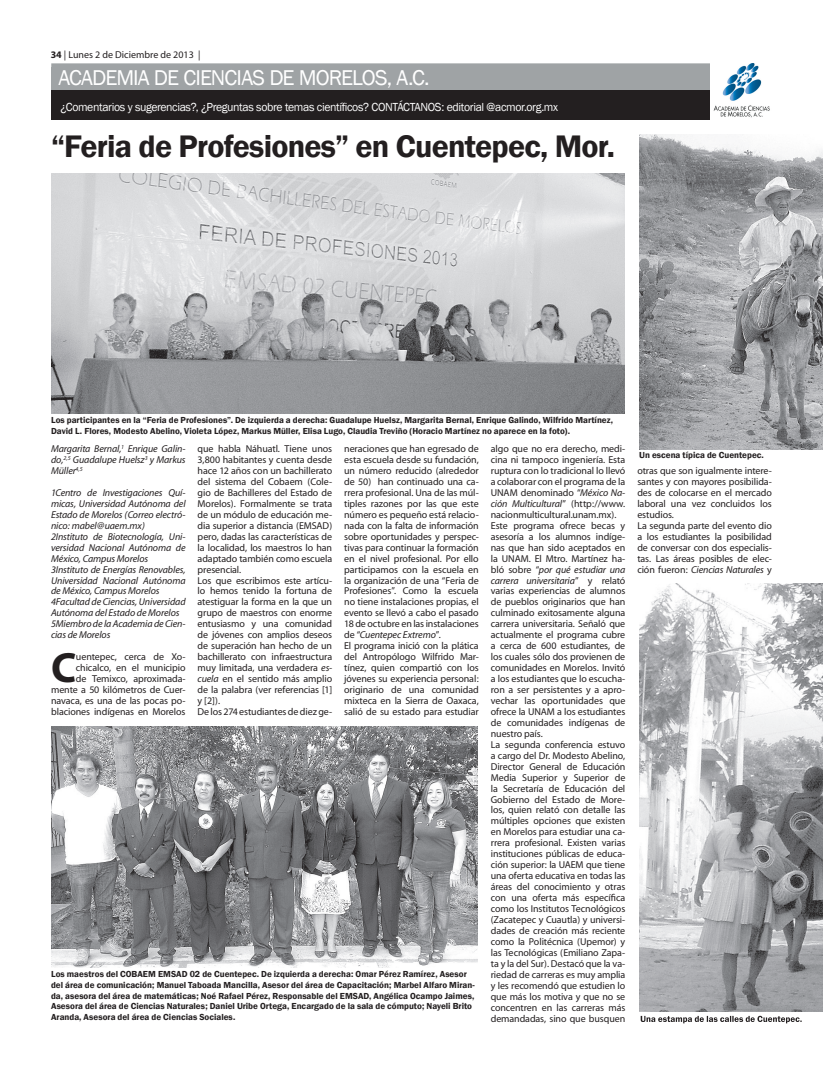
<style>
.page{position:relative;width:823px;height:1078px;background:#fff}
.page>*{position:absolute;margin:0;border:0;box-sizing:border-box;transform-origin:0 0}
.t1{font:700 42.5px "Myriad";color:#231f20}
.t2{font:600 32px "Franklin Gothic";letter-spacing:-.025em;color:#231f20}
.t3{font:22px "Franklin Gothic";letter-spacing:-.04em;color:#fff}
.t4{font:12px "Franklin Gothic";letter-spacing:-.035em;color:#fff}
.t5{font:10px/10.9px "Myriad";letter-spacing:-.01em;color:#231f20}
.t6{font:italic 10px/10.9px "Myriad";letter-spacing:-.01em;color:#231f20;text-align:justify}
.t7{font:600 9px/10.8px "Franklin Gothic";color:#231f20}
.s1{font-weight:700}
.s2{font-style:italic}
</style>
<div class="page">
<svg style="left:51px;top:63px;width:659px;height:4px;background:#a7abad"></svg>
<div style="left:51px;top:67px;width:720px;height:24px;background:#9fa3a5"></div>
<div style="left:51px;top:91px;width:720px;height:29px;background:#231f20"></div>
<img style="left:710px;top:63px;width:61px;height:57px">
<img style="left:51px;top:173px;width:573px;height:240px">
<img style="left:639px;top:134px;width:183px;height:315px">
<img style="left:51px;top:726px;width:426px;height:241px">
<img style="left:639px;top:583px;width:183px;height:428px">
<svg style="left:639px;top:447px;width:124px;height:3px"></svg>
<svg style="left:640px;top:1015px;width:161px;height:8px"></svg>
<p class="t5" style="left:51px;top:49px;width:151px"><span class="s1">34</span> | Lunes 2 de Diciembre de 2013 |</p>
<h3 class="t3" style="left:58px;top:64px;width:372px">ACADEMIA DE CIENCIAS DE MORELOS, A.C.</h3>
<p class="t4" style="left:60px;top:99px;width:499px">¿Comentarios y sugerencias?, ¿Preguntas sobre temas científicos? CONTÁCTANOS: editorial @acmor.org.mx</p>
<h2 class="t2" style="left:51px;top:126px;width:565px">“Feria de Profesiones” en Cuentepec, Mor.</h2>
<p class="t7" style="left:51px;top:415px;width:563px">Los participantes en la “Feria de Profesiones”. De izquierda a derecha: Guadalupe Huelsz, Margarita Bernal, Enrique Galindo, Wilfrido Martínez,<br>David L. Flores, Modesto Abelino, Violeta López, Markus Müller, Elisa Lugo, Claudia Treviño (Horacio Martínez no aparece en la foto).</p>
<p class="t6" style="left:51px;top:443px;width:136px">Margarita Bernal,<sup>1</sup> Enrique Galin&shy;do,<sup>2,5</sup> Guadalupe Huelsz<sup>3</sup> y Markus Müller<sup>4,5</sup></p>
<p class="t6" style="left:51px;top:487px;width:136px;text-align:left">1Centro de Investigaciones Quí&shy;micas, Universidad Autónoma del<br>Estado de Morelos (Correo electró&shy;nico: mabel@uaem.mx)<br>2Instituto de Biotecnología, Uni&shy;versidad Nacional Autónoma de<br>México, Campus Morelos<br>3Instituto de Energías Renovables,<br>Universidad Nacional Autónoma de México, Campus Morelos<br>4Facultad de Ciencias, Universidad<br>Autónoma del Estado de Morelos<br>5Miembro de la Academia de Cien&shy;cias de Morelos</p>
<h1 class="t1" style="left:51px;top:645px;width:27px">C</h1>
<p class="t5" style="left:197px;top:443px;width:136px">que habla Náhuatl. Tiene unos<br>3,800 habitantes y cuenta desde hace 12 años con un bachillerato del sistema del Cobaem (Cole&shy;gio de Bachilleres del Estado de<br>Morelos). Formalmente se trata de un módulo de educación me&shy;dia superior a distancia (EMSAD) pero, dadas las características de la localidad, los maestros lo han adaptado también como escuela presencial.<br>Los que escribimos este artícu&shy;lo hemos tenido la fortuna de atestiguar la forma en la que un grupo de maestros con enorme entusiasmo y una comunidad de jóvenes con amplios deseos de superación han hecho de un bachillerato con infraestructura muy limitada, una verdadera <span class="s2">es&shy;cuela</span> en el sentido más amplio de la palabra (ver referencias [1] y [2]).<br>De los 274 estudiantes de diez ge-</p>
<p class="t5" style="left:344px;top:443px;width:136px">neraciones que han egresado de esta escuela desde su fundación, un número reducido (alrededor de 50) han continuado una ca&shy;rrera profesional. Una de las múl&shy;tiples razones por las que este número es pequeño está relacio&shy;nada con la falta de información sobre oportunidades y perspec&shy;tivas para continuar la formación en el nivel profesional. Por ello participamos con la escuela en la organización de una “Feria de<br>Profesiones”. Como la escuela no tiene instalaciones propias, el evento se llevó a cabo el pasado<br>18 de octubre en las instalaciones de “<span class="s2">Cuentepec Extremo</span>”.<br>El programa inició con la plática del Antropólogo Wilfrido Mar&shy;tínez, quien compartió con los jóvenes su experiencia personal: originario de una comunidad mixteca en la Sierra de Oaxaca, salió de su estado para estudiar</p>
<p class="t5" style="left:490px;top:443px;width:136px">algo que no era derecho, medi&shy;cina ni tampoco ingeniería. Esta ruptura con lo tradicional lo llevó a colaborar con el programa de la<br>UNAM denominado “<span class="s2">México Na&shy;ción Multicultural</span>” (http://www. nacionmulticultural.unam.mx).<br>Este programa ofrece becas y asesoría a los alumnos indíge&shy;nas que han sido aceptados en la UNAM. El Mtro. Martínez ha&shy;bló sobre “<span class="s2">por qué estudiar una carrera universitaria</span>” y relató varias experiencias de alumnos de pueblos originarios que han culminado exitosamente alguna carrera universitaria. Señaló que actualmente el programa cubre a cerca de 600 estudiantes, de los cuales sólo dos provienen de comunidades en Morelos. Invitó a los estudiantes que lo escucha&shy;ron a ser persistentes y a apro&shy;vechar las oportunidades que ofrece la UNAM a los estudiantes de comunidades indígenas de nuestro país.<br>La segunda conferencia estuvo a cargo del Dr. Modesto Abelino,<br>Director General de Educación<br>Media Superior y Superior de la Secretaría de Educación del<br>Gobierno del Estado de More&shy;los, quien relató con detalle las múltiples opciones que existen en Morelos para estudiar una ca&shy;rrera profesional. Existen varias instituciones públicas de educa&shy;ción superior: la UAEM que tiene una oferta educativa en todas las áreas del conocimiento y otras con una oferta más específica como los Institutos Tecnológicos (Zacatepec y Cuautla) y universi&shy;dades de creación más reciente como la Politécnica (Upemor) y las Tecnológicas (Emiliano Zapa&shy;ta y la del Sur). Destacó que la va&shy;riedad de carreras es muy amplia y les recomendó que estudien lo que más los motiva y que no se concentren en las carreras más demandadas, sino que busquen</p>
<p class="t5" style="left:51px;top:651px;width:136px;text-align:right">uentepec, cerca de Xo&shy;chicalco, en el municipio<br>de Temixco, aproximada&shy;mente a 50 kilómetros de Cuer&shy;navaca, es una de las pocas po&shy;blaciones indígenas en Morelos</p>
<p class="t7" style="left:51px;top:968px;width:425px">Los maestros del COBAEM EMSAD 02 de Cuentepec. De izquierda a derecha: Omar Pérez Ramírez, Asesor del área de comunicación; Manuel Taboada Mancilla, Asesor del área de Capacitación; Marbel Alfaro Miran&shy;da, asesora del área de matemáticas; Noé Rafael Pérez, Responsable del EMSAD, Angélica Ocampo Jaimes, Asesora del área de Ciencias Naturales; Daniel Uribe Ortega, Encargado de la sala de cómputo; Nayeli Brito Aranda, Asesora del área de Ciencias Sociales.</p>
<p class="t7" style="left:638px;top:449px;width:126px">Un escena típica de Cuentepec.</p>
<p class="t5" style="left:637px;top:465px;width:136px">otras que son igualmente intere&shy;santes y con mayores posibilida&shy;des de colocarse en el mercado laboral una vez concluidos los estudios.<br>La segunda parte del evento dio a los estudiantes la posibilidad de conversar con dos especialis&shy;tas. Las áreas posibles de elec&shy;ción fueron: <span class="s2">Ciencias Naturales</span> y</p>
</div>
